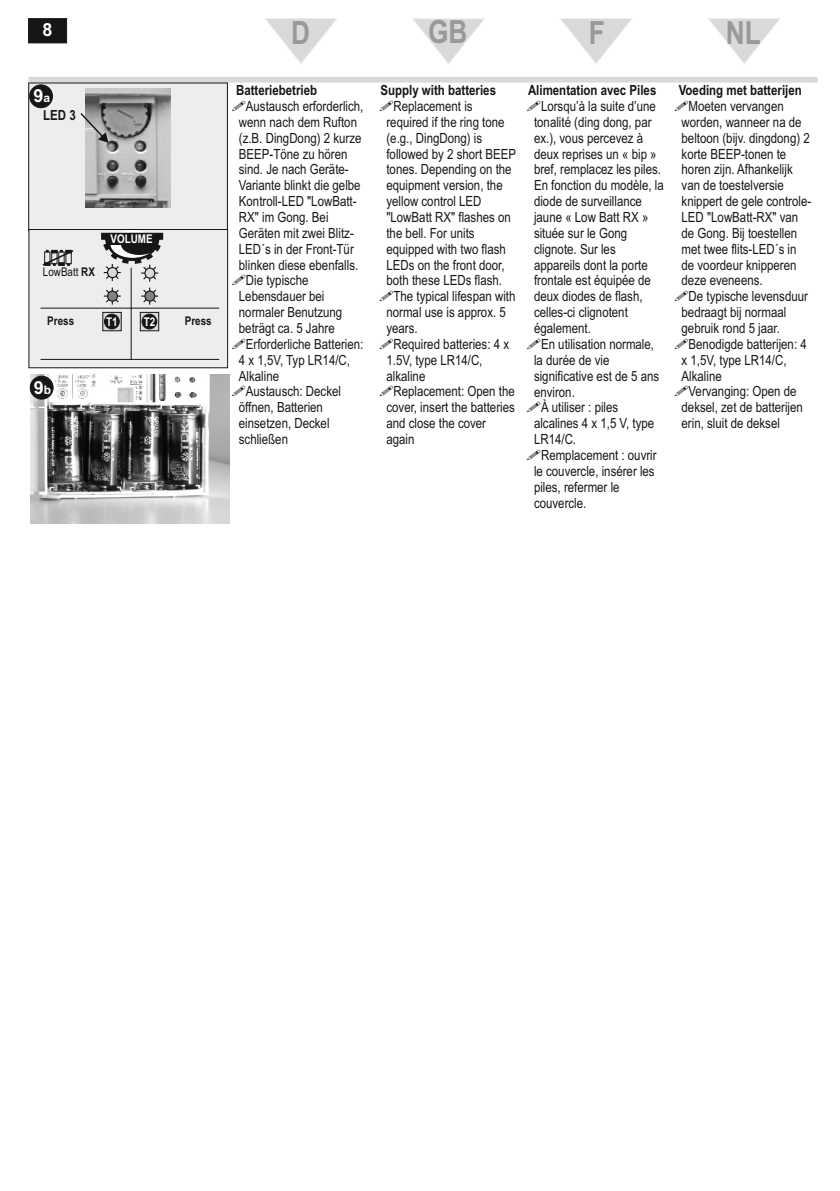
<style>
.page{position:relative;width:840px;height:1191px;background:#fff}
.page>*{position:absolute;margin:0;border:0;box-sizing:border-box;transform-origin:0 0}
.t1{font:700 32px "Arial Narrow";color:#999}
.t2{font:700 18px "Arial";color:#fff}
.t3{font:14px/15.8px "Arial Narrow";color:#151616}
.t4{font:700 14px "Arial Narrow";color:#151616}
.t5{font:700 12px "Arial Narrow";color:#fff}
.t6{font:700 12px "Arial Narrow";color:#151616}
.t7{font:12px "Arial Narrow";color:#151616}
.s1{font-size:12px}
.s2{font-weight:700}
</style>
<div class="page">
<div style="left:29px;top:77px;width:788px;height:6px;background:#d9d9da"></div>
<svg style="left:28px;top:18px;width:39px;height:25px"></svg>
<svg style="left:412px;top:18px;width:73px;height:46px"></svg>
<svg style="left:560px;top:18px;width:72px;height:46px"></svg>
<svg style="left:265px;top:18px;width:72px;height:46px"></svg>
<svg style="left:708px;top:18px;width:72px;height:46px"></svg>
<img style="left:30px;top:374px;width:199px;height:150px">
<div style="left:30px;top:376px;width:23px;height:23px;background:#151616;border:1px solid #151616;border-radius:50%"></div>
<svg style="left:28px;top:83px;width:201px;height:285px;background:#cecece"></svg>
<p class="t2" style="left:43px;top:23px;width:12px">8</p>
<h1 class="t1" style="left:291px;top:20px;width:20px">D</h1>
<h1 class="t1" style="left:428px;top:20px;width:41px">GB</h1>
<h1 class="t1" style="left:588px;top:21px;width:18px">F</h1>
<h1 class="t1" style="left:725px;top:20px;width:36px">NL</h1>
<p class="t2" style="left:34px;top:89px;width:18px">9<span class="s1">a</span></p>
<p class="t4" style="left:43px;top:110px;width:34px">LED 3</p>
<p class="t7" style="left:43px;top:267px;width:53px">LowBatt <span class="s2">RX</span></p>
<p class="t5" style="left:110px;top:234px;width:44px">VOLUME</p>
<p class="t6" style="left:47px;top:316px;width:28px">Press</p>
<p class="t5" style="left:106px;top:317px;width:13px">T1</p>
<p class="t5" style="left:144px;top:317px;width:13px">T2</p>
<p class="t6" style="left:185px;top:316px;width:28px">Press</p>
<p class="t2" style="left:34px;top:381px;width:19px">9<span class="s1">b</span></p>
<p class="t4" style="left:236px;top:85px;width:83px">Batteriebetrieb</p>
<p class="t4" style="left:380px;top:85px;width:117px">Supply with batteries</p>
<p class="t3" style="left:246px;top:99px;width:119px">Austausch erforderlich,</p>
<p class="t3" style="left:239px;top:115px;width:120px">wenn nach dem Rufton</p>
<p class="t3" style="left:239px;top:131px;width:124px">(z.B. DingDong) 2 kurze</p>
<p class="t3" style="left:239px;top:147px;width:110px">BEEP-Töne zu hören</p>
<p class="t3" style="left:239px;top:163px;width:111px">sind. Je nach Geräte-</p>
<p class="t3" style="left:239px;top:179px;width:123px">Variante blinkt die gelbe</p>
<p class="t3" style="left:239px;top:195px;width:119px">Kontroll-LED "LowBatt-</p>
<p class="t3" style="left:239px;top:210px;width:91px">RX" im Gong. Bei</p>
<p class="t3" style="left:239px;top:226px;width:116px">Geräten mit zwei Blitz-</p>
<p class="t3" style="left:239px;top:242px;width:116px">LED´s in der Front-Tür</p>
<p class="t3" style="left:239px;top:258px;width:121px">blinken diese ebenfalls.</p>
<p class="t3" style="left:246px;top:274px;width:64px">Die typische</p>
<p class="t3" style="left:239px;top:290px;width:87px">Lebensdauer bei</p>
<p class="t3" style="left:239px;top:306px;width:105px">normaler Benutzung</p>
<p class="t3" style="left:239px;top:321px;width:97px">beträgt ca. 5 Jahre</p>
<p class="t3" style="left:246px;top:337px;width:119px">Erforderliche Batterien:</p>
<p class="t3" style="left:239px;top:353px;width:113px">4 x 1,5V, Typ LR14/C,</p>
<p class="t3" style="left:239px;top:369px;width:42px">Alkaline</p>
<p class="t3" style="left:246px;top:385px;width:97px">Austausch: Deckel</p>
<p class="t3" style="left:239px;top:401px;width:86px">öffnen, Batterien</p>
<p class="t3" style="left:239px;top:416px;width:92px">einsetzen, Deckel</p>
<p class="t3" style="left:239px;top:432px;width:51px">schließen</p>
<p class="t3" style="left:386px;top:99px;width:131px;text-indent:7px">Replacement is required if the ring tone (e.g., DingDong) is followed by 2 short BEEP tones. Depending on the equipment version, the yellow control LED "LowBatt RX" flashes on the bell. For units equipped with two flash<br>LEDs on the front door, both these LEDs flash.</p>
<p class="t3" style="left:386px;top:290px;width:130px;text-indent:7px">The typical lifespan with normal use is approx. 5 years.</p>
<p class="t3" style="left:386px;top:337px;width:124px;text-indent:7px">Required batteries: 4 x<br>1.5V, type LR14/C, alkaline</p>
<p class="t3" style="left:386px;top:385px;width:130px;text-indent:7px">Replacement: Open the cover, insert the batteries and close the cover again</p>
<p class="t4" style="left:527px;top:85px;width:130px">Alimentation avec Piles</p>
<p class="t3" style="left:540px;top:99px;width:116px">Lorsqu’à la suite d’une</p>
<p class="t3" style="left:533px;top:115px;width:119px">tonalité (ding dong, par</p>
<p class="t3" style="left:533px;top:131px;width:111px">ex.), vous percevez à</p>
<p class="t3" style="left:533px;top:147px;width:124px">deux reprises un « bip »</p>
<p class="t3" style="left:533px;top:163px;width:128px">bref, remplacez les piles.</p>
<p class="t3" style="left:533px;top:179px;width:131px">En fonction du modèle, la</p>
<p class="t3" style="left:533px;top:195px;width:109px">diode de surveillance</p>
<p class="t3" style="left:533px;top:210px;width:116px">jaune « Low Batt RX »</p>
<p class="t3" style="left:533px;top:226px;width:95px">située sur le Gong</p>
<p class="t3" style="left:533px;top:242px;width:83px">clignote. Sur les</p>
<p class="t3" style="left:533px;top:258px;width:115px">appareils dont la porte</p>
<p class="t3" style="left:533px;top:274px;width:118px">frontale est équipée de</p>
<p class="t3" style="left:533px;top:290px;width:110px">deux diodes de flash,</p>
<p class="t3" style="left:533px;top:306px;width:95px">celles-ci clignotent</p>
<p class="t3" style="left:533px;top:321px;width:58px">également.</p>
<p class="t3" style="left:540px;top:337px;width:114px">En utilisation normale,</p>
<p class="t3" style="left:533px;top:353px;width:77px">la durée de vie</p>
<p class="t3" style="left:533px;top:369px;width:127px">significative est de 5 ans</p>
<p class="t3" style="left:533px;top:385px;width:42px">environ.</p>
<p class="t3" style="left:533px;top:401px;width:122px;text-indent:7px">À utiliser : piles alcalines 4 x 1,5 V, type<br>LR14/C.</p>
<p class="t3" style="left:533px;top:448px;width:124px;text-indent:7px">Remplacement : ouvrir le couvercle, insérer les piles, refermer le couvercle.</p>
<p class="t4" style="left:678px;top:85px;width:124px">Voeding met batterijen</p>
<p class="t3" style="left:681px;top:99px;width:131px;text-indent:7px">Moeten vervangen worden, wanneer na de beltoon (bijv. dingdong) 2 korte BEEP-tonen te horen zijn. Afhankelijk van de toestelversie knippert de gele controle-<br>LED "LowBatt-RX" van de Gong. Bij toestellen met twee flits-LED´s in de voordeur knipperen deze eveneens.</p>
<p class="t3" style="left:688px;top:290px;width:121px">De typische levensduur</p>
<p class="t3" style="left:681px;top:305px;width:106px">bedraagt bij normaal</p>
<p class="t3" style="left:681px;top:321px;width:100px">gebruik rond 5 jaar.</p>
<p class="t3" style="left:688px;top:337px;width:120px">Benodigde batterijen: 4</p>
<p class="t3" style="left:681px;top:353px;width:106px">x 1,5V, type LR14/C,</p>
<p class="t3" style="left:681px;top:369px;width:42px">Alkaline</p>
<p class="t3" style="left:688px;top:385px;width:109px">Vervanging: Open de</p>
<p class="t3" style="left:681px;top:401px;width:123px">deksel, zet de batterijen</p>
<p class="t3" style="left:681px;top:416px;width:100px">erin, sluit de deksel</p>
</div>
